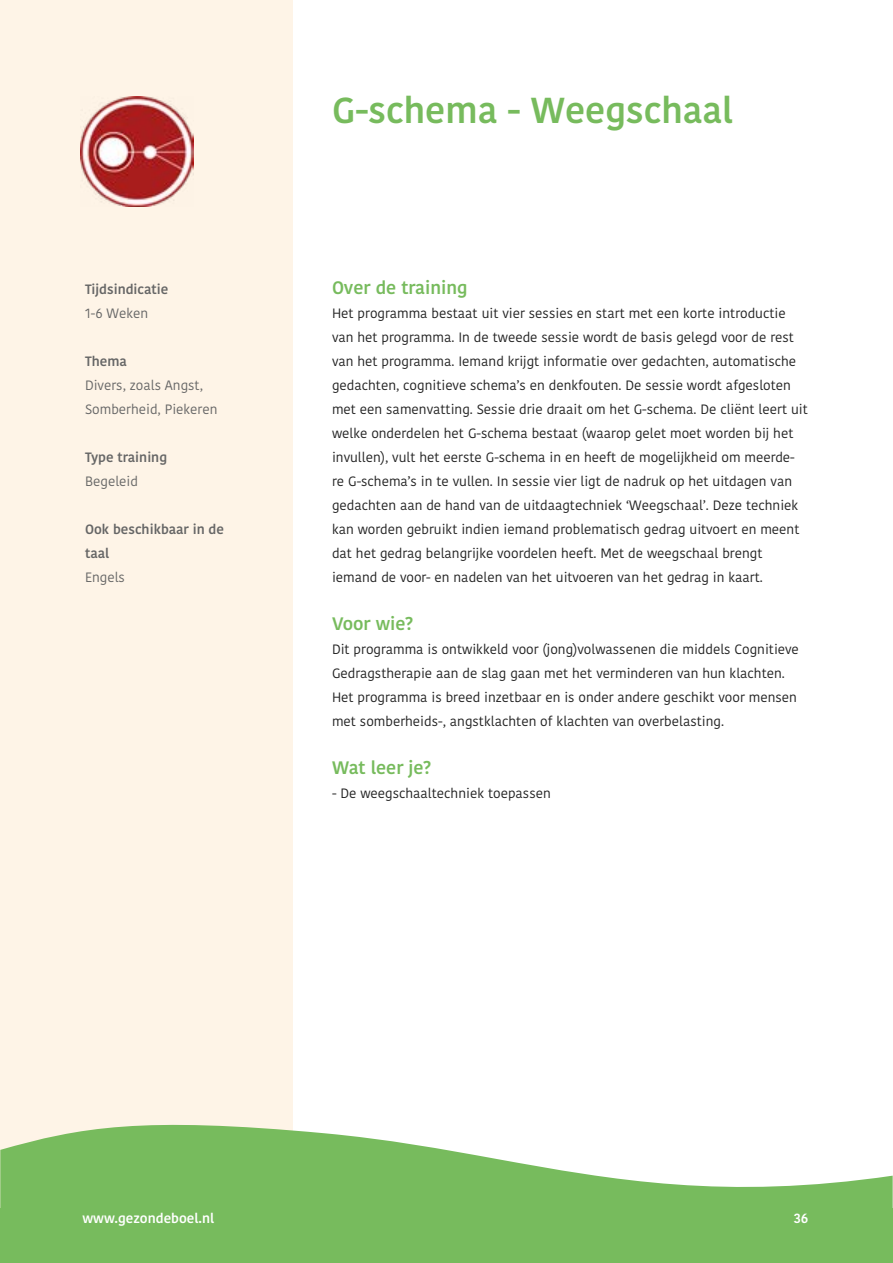
<style>
.page{position:relative;width:893px;height:1263px;background:#fff}
.page>*{position:absolute;margin:0;border:0;box-sizing:border-box;transform-origin:0 0}
.t1{font:600 36px "Kohinoor Devanagari";color:#77bb5d}
.t2{font:600 18px "Kohinoor Devanagari";color:#77bb5d}
.t3{font:13.5px/24px "Kohinoor Devanagari";color:#212121}
.t4{font:13.5px/24px "Kohinoor Devanagari";color:#666}
.t5{font:600 13.5px/24px "Kohinoor Devanagari";color:#666}
.t6{font:600 13.5px "Kohinoor Devanagari";color:#fff}
</style>
<div class="page">
<div style="left:0;top:0;width:292px;height:1258px;background:#fef4e7"></div>
<div style="left:0;top:1209px;width:893px;height:54px;background:#77bb5d"></div>
<svg style="left:0;top:1124px;width:893px;height:85px;fill:#77bb5d"></svg>
<img style="left:80px;top:97px;width:113px;height:110px">
<p class="t5" style="left:85px;top:277px;width:85px">Tijdsindicatie</p>
<p class="t4" style="left:85px;top:301px;width:65px">1-6 Weken</p>
<p class="t5" style="left:85px;top:349px;width:43px">Thema</p>
<p class="t4" style="left:85px;top:373px;width:134px">Divers, zoals Angst,<br>Somberheid, Piekeren</p>
<p class="t5" style="left:85px;top:445px;width:84px">Type training</p>
<p class="t4" style="left:85px;top:469px;width:55px">Begeleid</p>
<p class="t5" style="left:85px;top:517px;width:140px">Ook beschikbaar in de taal</p>
<p class="t4" style="left:85px;top:565px;width:42px">Engels</p>
<h1 class="t1" style="left:332px;top:89px;width:403px">G-schema - Weegschaal</h1>
<h2 class="t2" style="left:332px;top:277px;width:137px">Over de training</h2>
<p class="t3" style="left:332px;top:301px;width:477px">Het programma bestaat uit vier sessies en start met een korte introductie van het programma. In de tweede sessie wordt de basis gelegd voor de rest van het programma. Iemand krijgt informatie over gedachten, automatische gedachten, cognitieve schema’s en denkfouten. De sessie wordt afgesloten met een samenvatting. Sessie drie draait om het G-schema. De cliënt leert uit welke onderdelen het G-schema bestaat (waarop gelet moet worden bij het invullen), vult het eerste G-schema in en heeft de mogelijkheid om meerde&shy;re G-schema’s in te vullen. In sessie vier ligt de nadruk op het uitdagen van gedachten aan de hand van de uitdaagtechniek ‘Weegschaal’. Deze techniek kan worden gebruikt indien iemand problematisch gedrag uitvoert en meent dat het gedrag belangrijke voordelen heeft. Met de weegschaal brengt iemand de voor- en nadelen van het uitvoeren van het gedrag in kaart.</p>
<h2 class="t2" style="left:332px;top:613px;width:83px">Voor wie?</h2>
<p class="t3" style="left:332px;top:637px;width:468px">Dit programma is ontwikkeld voor (jong)volwassenen die middels Cognitieve Gedragstherapie aan de slag gaan met het verminderen van hun klachten.<br>Het programma is breed inzetbaar en is onder andere geschikt voor mensen met somberheids-, angstklachten of klachten van overbelasting.</p>
<h2 class="t2" style="left:332px;top:757px;width:101px">Wat leer je?</h2>
<p class="t3" style="left:332px;top:781px;width:220px">- De weegschaaltechniek toepassen</p>
<p class="t6" style="left:82px;top:1210px;width:133px">www.gezondeboel.nl</p>
<p class="t6" style="left:794px;top:1210px;width:16px">36</p>
</div>
